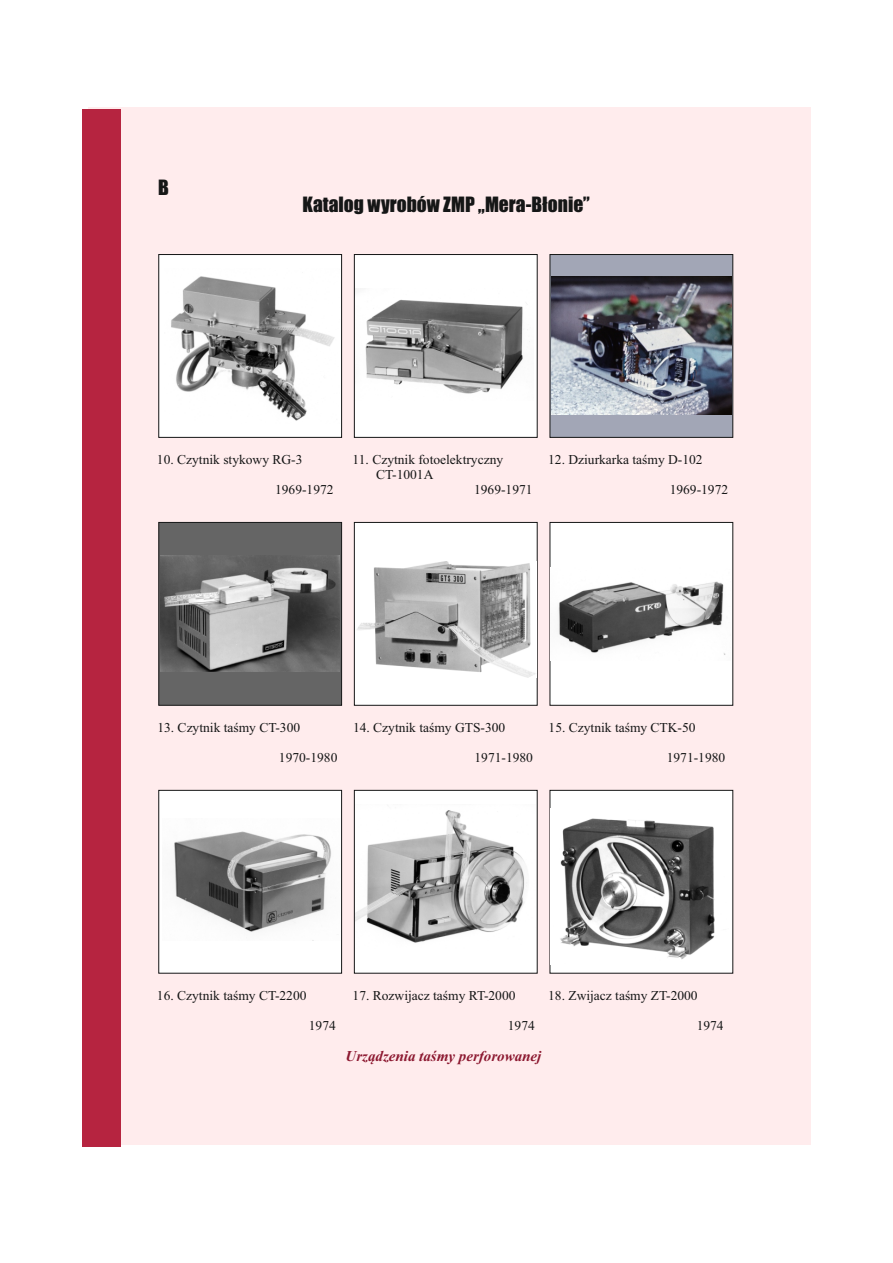
<style>
.page{position:relative;width:893px;height:1263px;background:#fff}
.page>*{position:absolute;margin:0;border:0;box-sizing:border-box;transform-origin:0 0}
.t1{font:19.5px "Impact";color:#151616}
.t2{font:italic 700 15px "Times New Roman";color:#8c1830}
.t3{font:13.5px "Times New Roman";color:#151616}
</style>
<div class="page">
<div style="left:88px;top:107px;width:723px;height:1038px;background:#ffeced"></div>
<div style="left:83px;top:110px;width:38px;height:1037px;background:#b62440"></div>
<svg style="left:549px;top:789px;width:185px;height:185px"></svg>
<div style="left:549px;top:522px;width:185px;height:184px;background:#fff"></div>
<svg style="left:353px;top:522px;width:185px;height:184px"></svg>
<svg style="left:158px;top:522px;width:184px;height:184px"></svg>
<svg style="left:549px;top:254px;width:185px;height:184px"></svg>
<svg style="left:353px;top:254px;width:185px;height:184px"></svg>
<svg style="left:158px;top:254px;width:184px;height:184px"></svg>
<svg style="left:353px;top:789px;width:185px;height:185px"></svg>
<svg style="left:158px;top:789px;width:184px;height:185px"></svg>
<img style="left:164px;top:268px;width:177px;height:155px">
<img style="left:356px;top:289px;width:178px;height:111px">
<img style="left:551px;top:277px;width:180px;height:137px">
<img style="left:161px;top:555px;width:179px;height:116px">
<img style="left:357px;top:561px;width:180px;height:116px">
<img style="left:551px;top:567px;width:180px;height:94px">
<img style="left:163px;top:818px;width:177px;height:122px">
<img style="left:355px;top:804px;width:180px;height:144px">
<img style="left:551px;top:808px;width:177px;height:156px">
<h1 class="t1" style="left:158px;top:180px;width:12px">B</h1>
<h1 class="t1" style="left:303px;top:197px;width:289px">Katalog wyrobów ZMP „Mera-Błonie”</h1>
<p class="t3" style="left:157px;top:455px;width:147px">10. Czytnik stykowy RG-3</p>
<p class="t3" style="left:275px;top:485px;width:60px">1969-1972</p>
<p class="t3" style="left:353px;top:455px;width:152px">11. Czytnik fotoelektryczny</p>
<p class="t3" style="left:376px;top:470px;width:59px">CT-1001A</p>
<p class="t3" style="left:474px;top:485px;width:60px">1969-1971</p>
<p class="t3" style="left:548px;top:455px;width:156px">12. Dziurkarka taśmy D-102</p>
<p class="t3" style="left:670px;top:485px;width:60px">1969-1972</p>
<p class="t3" style="left:157px;top:723px;width:144px">13. Czytnik taśmy CT-300</p>
<p class="t3" style="left:279px;top:753px;width:60px">1970-1980</p>
<p class="t3" style="left:353px;top:723px;width:154px">14. Czytnik taśmy GTS-300</p>
<p class="t3" style="left:474px;top:753px;width:60px">1971-1980</p>
<p class="t3" style="left:549px;top:723px;width:149px">15. Czytnik taśmy CTK-50</p>
<p class="t3" style="left:667px;top:753px;width:60px">1971-1980</p>
<p class="t3" style="left:157px;top:991px;width:151px">16. Czytnik taśmy CT-2200</p>
<p class="t3" style="left:309px;top:1021px;width:28px">1974</p>
<p class="t3" style="left:353px;top:991px;width:164px">17. Rozwijacz taśmy RT-2000</p>
<p class="t3" style="left:508px;top:1021px;width:28px">1974</p>
<p class="t3" style="left:548px;top:991px;width:151px">18. Zwijacz taśmy ZT-2000</p>
<p class="t3" style="left:697px;top:1021px;width:28px">1974</p>
<p class="t2" style="left:345px;top:1051px;width:197px">Urządzenia taśmy perforowanej</p>
</div>
